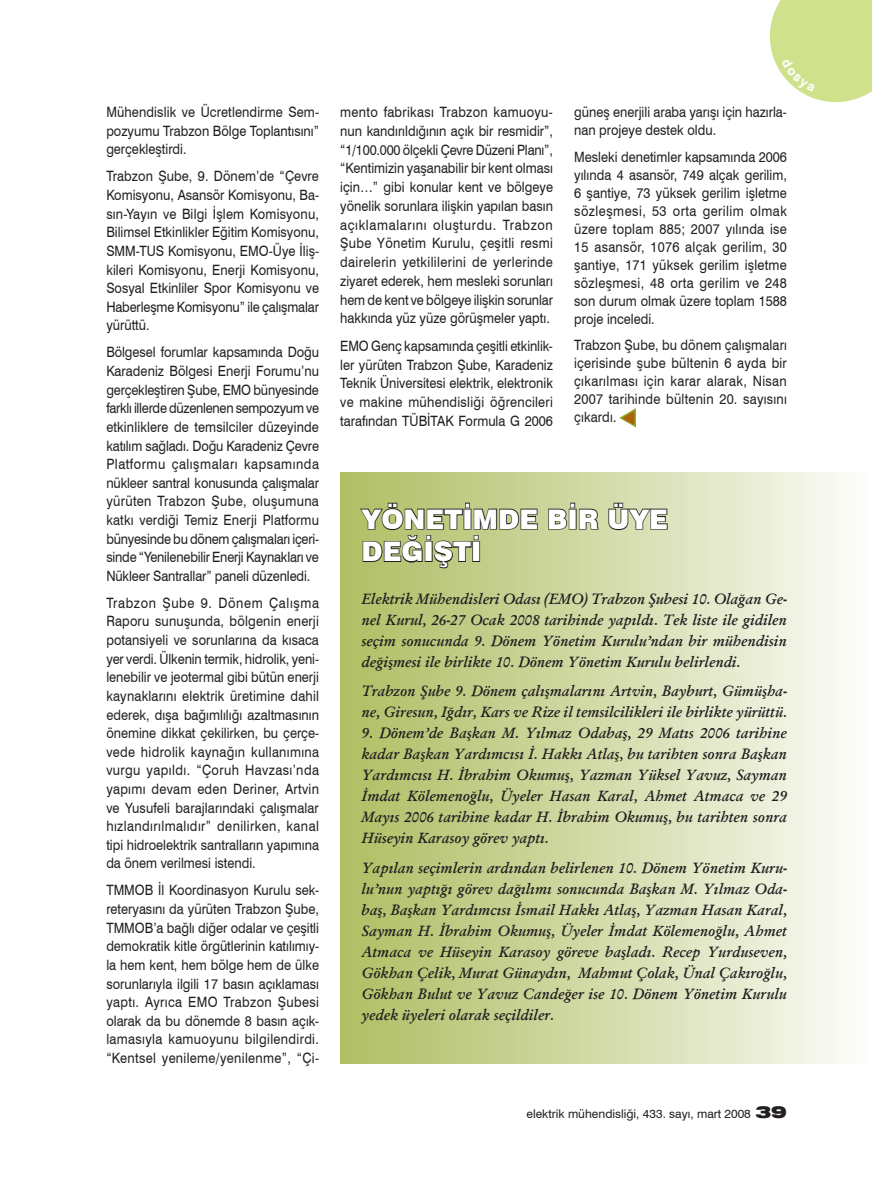
<style>
.page{position:relative;width:872px;height:1191px;background:#fff}
.page>*{position:absolute;margin:0;border:0;box-sizing:border-box;transform-origin:0 0}
.t1{font:900 27px/32.4px "Swiss 721 BT";color:#fff}
.t2{font:italic 600 15px/21px "Garamond";color:#231f20;text-align:justify}
.t3{font:14.25px/18.6px "Swiss 721 BT";color:#231f20;text-align:justify;scale:.9 1}
.t4{font:12px "Swiss 721 BT";color:#231f20}
.s1{font-weight:900;font-stretch:expanded;font-size:16.5px}
</style>
<div class="page">
<div style="left:340px;top:472px;width:532px;height:591px;background:linear-gradient(to right,#aebc60,#fbfcf9)"></div>
<svg style="left:547px;top:502px;width:52px;height:28px"></svg>
<svg style="left:607px;top:502px;width:61px;height:29px;background:#a8ac8c"></svg>
<svg style="left:359px;top:501px;width:179px;height:68px;background:#9fa86d"></svg>
<svg style="left:619px;top:408px;width:17px;height:20px"></svg>
<svg style="left:770px;top:0;width:102px;height:102px;background:#d4e497"></svg>
<p class="t3" style="left:106px;top:103px;width:238px">Mühendislik ve Ücretlendirme Sem&shy;pozyumu Trabzon Bölge Toplantısını” gerçekleştirdi.</p>
<p class="t3" style="left:106px;top:167px;width:238px">Trabzon Şube, 9. Dönem’de “Çevre Komisyonu, Asansör Komisyonu, Ba&shy;sın-Yayın ve Bilgi İşlem Komisyonu, Bilimsel Etkinlikler Eğitim Komisyonu, SMM-TUS Komisyonu, EMO-Üye İliş&shy;kileri Komisyonu, Enerji Komisyonu, Sosyal Etkinliler Spor Komisyonu ve Haberleşme Komisyonu” ile çalışmalar yürüttü.</p>
<p class="t3" style="left:106px;top:343px;width:238px">Bölgesel forumlar kapsamında Doğu Karadeniz Bölgesi Enerji Forumu’nu gerçekleştiren Şube, EMO bünyesinde farklı illerde düzenlenen sempozyum ve etkinliklere de temsilciler düzeyinde katılım sağladı. Doğu Karadeniz Çevre Platformu çalışmaları kapsamında nükleer santral konusunda çalışmalar yürüten Trabzon Şube, oluşumuna katkı verdiği Temiz Enerji Platformu bünyesinde bu dönem çalışmaları içeri&shy;sinde “Yenilenebilir Enerji Kaynakları ve Nükleer Santrallar” paneli düzenledi.</p>
<p class="t3" style="left:106px;top:593px;width:238px">Trabzon Şube 9. Dönem Çalışma Raporu sunuşunda, bölgenin enerji potansiyeli ve sorunlarına da kısaca yer verdi. Ülkenin termik, hidrolik, yeni&shy;lenebilir ve jeotermal gibi bütün enerji kaynaklarını elektrik üretimine dahil ederek, dışa bağımlılığı azaltmasının önemine dikkat çekilirken, bu çerçe&shy;vede hidrolik kaynağın kullanımına vurgu yapıldı. “Çoruh Havzası’nda yapımı devam eden Deriner, Artvin ve Yusufeli barajlarındaki çalışmalar hızlandırılmalıdır” denilirken, kanal tipi hidroelektrik santralların yapımına da önem verilmesi istendi.</p>
<p class="t3" style="left:106px;top:881px;width:238px">TMMOB İl Koordinasyon Kurulu sek&shy;reteryasını da yürüten Trabzon Şube, TMMOB’a bağlı diğer odalar ve çeşitli demokratik kitle örgütlerinin katılımıy&shy;la hem kent, hem bölge hem de ülke sorunlarıyla ilgili 17 basın açıklaması yaptı. Ayrıca EMO Trabzon Şubesi olarak da bu dönemde 8 basın açık&shy;lamasıyla kamuoyunu bilgilendirdi. “Kentsel yenileme/yenilenme”, “Çi-</p>
<p class="t3" style="left:340px;top:103px;width:238px">mento fabrikası Trabzon kamuoyu&shy;nun kandırıldığının açık bir resmidir”, “1/100.000 ölçekli Çevre Düzeni Planı”, “Kentimizin yaşanabilir bir kent olması için…” gibi konular kent ve bölgeye yönelik sorunlara ilişkin yapılan basın açıklamalarını oluşturdu. Trabzon Şube Yönetim Kurulu, çeşitli resmi dairelerin yetkililerini de yerlerinde ziyaret ederek, hem mesleki sorunları hem de kent ve bölgeye ilişkin sorunlar hakkında yüz yüze görüşmeler yaptı.</p>
<p class="t3" style="left:340px;top:336px;width:238px">EMO Genç kapsamında çeşitli etkinlik&shy;ler yürüten Trabzon Şube, Karadeniz Teknik Üniversitesi elektrik, elektronik ve makine mühendisliği öğrencileri tarafından TÜBİTAK Formula G 2006</p>
<p class="t3" style="left:574px;top:103px;width:238px;line-height:18px">güneş enerjili araba yarışı için hazırla&shy;nan projeye destek oldu.</p>
<p class="t3" style="left:574px;top:147px;width:238px;line-height:18px">Mesleki denetimler kapsamında 2006 yılında 4 asansör, 749 alçak gerilim, 6 şantiye, 73 yüksek gerilim işletme sözleşmesi, 53 orta gerilim olmak üzere toplam 885; 2007 yılında ise 15 asansör, 1076 alçak gerilim, 30 şantiye, 171 yüksek gerilim işletme sözleşmesi, 48 orta gerilim ve 248 son durum olmak üzere toplam 1588 proje inceledi.</p>
<p class="t3" style="left:574px;top:336px;width:238px;line-height:18px">Trabzon Şube, bu dönem çalışmaları içerisinde şube bültenin 6 ayda bir çıkarılması için karar alarak, Nisan 2007 tarihinde bültenin 20. sayısını çıkardı.</p>
<h1 class="t1" style="left:361px;top:503px;width:308px">YÖNETİMDE BİR ÜYE<br>DEĞİŞTİ</h1>
<p class="t2" style="left:361px;top:588px;width:427px">Elektrik Mühendisleri Odası (EMO) Trabzon Şubesi 10. Olağan Ge&shy;nel Kurul, 26-27 Ocak 2008 tarihinde yapıldı. Tek liste ile gidilen seçim sonucunda 9. Dönem Yönetim Kurulu’ndan bir mühendisin değişmesi ile birlikte 10. Dönem Yönetim Kurulu belirlendi.</p>
<p class="t2" style="left:361px;top:680px;width:427px">Trabzon Şube 9. Dönem çalışmalarını Artvin, Bayburt, Gümüşha&shy;ne, Giresun, Iğdır, Kars ve Rize il temsilcilikleri ile birlikte yürüttü.</p>
<p class="t2" style="left:361px;top:722px;width:427px">9. Dönem’de Başkan M. Yılmaz Odabaş, 29 Matıs 2006 tarihine kadar Başkan Yardımcısı İ. Hakkı Atlaş, bu tarihten sonra Başkan Yardımcısı H. İbrahim Okumuş, Yazman Yüksel Yavuz, Sayman İmdat Kölemenoğlu, Üyeler Hasan Karal, Ahmet Atmaca ve 29<br>Mayıs 2006 tarihine kadar H. İbrahim Okumuş, bu tarihten sonra Hüseyin Karasoy görev yaptı.</p>
<p class="t2" style="left:361px;top:857px;width:427px">Yapılan seçimlerin ardından belirlenen 10. Dönem Yönetim Kuru&shy;lu’nun yaptığı görev dağılımı sonucunda Başkan M. Yılmaz Oda&shy;baş, Başkan Yardımcısı İsmail Hakkı Atlaş, Yazman Hasan Karal, Sayman H. İbrahim Okumuş, Üyeler İmdat Kölemenoğlu, Ahmet Atmaca ve Hüseyin Karasoy göreve başladı. Recep Yurduseven, Gökhan Çelik, Murat Günaydın, Mahmut Çolak, Ünal Çakıroğlu, Gökhan Bulut ve Yavuz Candeğer ise 10. Dönem Yönetim Kurulu yedek üyeleri olarak seçildiler.</p>
<p class="t4" style="left:526px;top:1106px;width:262px">elektrik mühendisliği, 433. sayı, mart 2008 <span class="s1">39</span></p>
</div>
